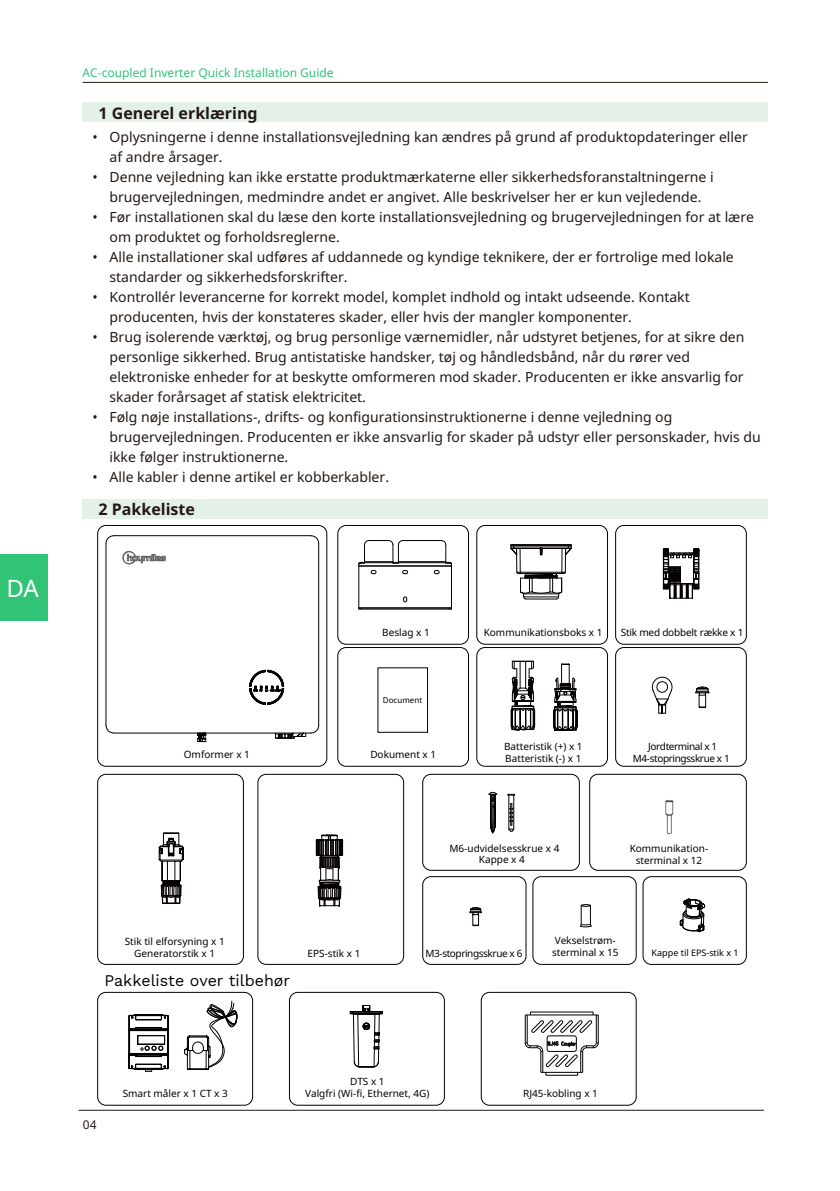
<style>
.page{position:relative;width:840px;height:1191px;background:#fff}
.page>*{position:absolute;margin:0;border:0;box-sizing:border-box;transform-origin:0 0}
.t1{font:24px "Noto Sans";color:#fff}
.t2{font:700 16px "Noto Sans";color:#231815}
.t3{font:16px "Work Sans";color:#040000}
.t4{font:14px/20px "Noto Sans";color:#231815}
.t5{font:12px "Noto Sans";color:#31c477}
.t6{font:12px "Noto Sans";color:#231815}
.t7{font:10px/12px "Noto Sans";color:#040000;text-align:center}
.t8{font:10px/12px "Noto Sans";letter-spacing:-.04em;color:#040000;text-align:center}
.t9{font:10px "Noto Sans";letter-spacing:-.02em;color:#040000}
.t10{font:9px "Noto Sans";color:#040000}
.t11{font:8px "Noto Sans";color:#000}
</style>
<div class="page">
<hr style="left:78px;top:1110px;width:685px;height:1px;background:#231815">
<hr style="left:83px;top:82px;width:684px;height:1px;background:#231815">
<hr style="left:451px;top:563px;width:1px;height:46px;background:#040000">
<hr style="left:402px;top:540px;width:39px;height:1px;background:#040000">
<hr style="left:398px;top:561px;width:47px;height:1px;background:#040000">
<hr style="left:398px;top:562px;width:47px;height:1px;background:#040000">
<hr style="left:358px;top:565px;width:93px;height:1px;background:#040000">
<hr style="left:358px;top:607px;width:93px;height:1px;background:#040000">
<hr style="left:358px;top:609px;width:93px;height:1px;background:#040000">
<hr style="left:358px;top:563px;width:1px;height:46px;background:#040000">
<svg style="left:403px;top:596px;width:4px;height:6px"></svg>
<svg style="left:433px;top:540px;width:19px;height:34px"></svg>
<svg style="left:358px;top:540px;width:50px;height:34px"></svg>
<svg style="left:510px;top:544px;width:61px;height:56px"></svg>
<svg style="left:662px;top:548px;width:37px;height:51px"></svg>
<svg style="left:651px;top:676px;width:58px;height:38px"></svg>
<svg style="left:553px;top:663px;width:24px;height:68px"></svg>
<svg style="left:510px;top:660px;width:25px;height:71px"></svg>
<hr style="left:105px;top:543px;width:1px;height:182px;background:#040000">
<hr style="left:113px;top:732px;width:198px;height:1px;background:#040000">
<hr style="left:113px;top:535px;width:198px;height:1px;background:#040000">
<hr style="left:318px;top:543px;width:1px;height:182px;background:#040000">
<svg style="left:105px;top:724px;width:9px;height:10px"></svg>
<svg style="left:105px;top:535px;width:9px;height:9px"></svg>
<svg style="left:310px;top:535px;width:9px;height:9px"></svg>
<svg style="left:122px;top:550px;width:44px;height:15px"></svg>
<svg style="left:196px;top:669px;width:123px;height:73px"></svg>
<div style="left:615px;top:525px;width:131px;height:119px;border:1px solid #040000;border-radius:8px"></div>
<div style="left:476px;top:525px;width:131px;height:119px;border:1px solid #040000;border-radius:8px"></div>
<div style="left:337px;top:525px;width:131px;height:119px;border:1px solid #040000;border-radius:8px"></div>
<div style="left:615px;top:647px;width:131px;height:119px;border:1px solid #040000;border-radius:8px"></div>
<div style="left:476px;top:647px;width:131px;height:119px;border:1px solid #040000;border-radius:8px"></div>
<div style="left:337px;top:647px;width:131px;height:119px;border:1px solid #040000;border-radius:8px"></div>
<div style="left:97px;top:525px;width:230px;height:241px;border:1px solid #040000;border-radius:8px"></div>
<svg style="left:183px;top:1000px;width:55px;height:70px"></svg>
<svg style="left:128px;top:1014px;width:41px;height:58px"></svg>
<hr style="left:530px;top:1011px;width:62px;height:1px;background:#000">
<svg style="left:524px;top:1012px;width:75px;height:63px"></svg>
<div style="left:480px;top:992px;width:156px;height:113px;border:1px solid #040000;border-radius:8px"></div>
<svg style="left:349px;top:1005px;width:34px;height:62px"></svg>
<div style="left:289px;top:992px;width:155px;height:113px;border:1px solid #040000;border-radius:8px"></div>
<div style="left:97px;top:992px;width:156px;height:113px;border:1px solid #040000;border-radius:8px"></div>
<div style="left:257px;top:774px;width:147px;height:190px;border:1px solid #040000;border-radius:8px"></div>
<div style="left:97px;top:774px;width:147px;height:190px;border:1px solid #040000;border-radius:8px"></div>
<svg style="left:158px;top:832px;width:26px;height:72px"></svg>
<svg style="left:315px;top:834px;width:28px;height:73px"></svg>
<div style="left:422px;top:774px;width:157px;height:96px;border:1px solid #040000;border-radius:8px"></div>
<div style="left:589px;top:774px;width:157px;height:96px;border:1px solid #040000;border-radius:8px"></div>
<div style="left:642px;top:876px;width:104px;height:88px;border:1px solid #040000;border-radius:8px"></div>
<div style="left:532px;top:876px;width:104px;height:88px;border:1px solid #040000;border-radius:8px"></div>
<div style="left:422px;top:876px;width:104px;height:88px;border:1px solid #040000;border-radius:8px"></div>
<hr style="left:513px;top:795px;width:1px;height:34px;background:#040000">
<hr style="left:508px;top:795px;width:1px;height:34px;background:#040000">
<svg style="left:508px;top:803px;width:6px;height:29px"></svg>
<svg style="left:488px;top:791px;width:9px;height:43px"></svg>
<svg style="left:469px;top:907px;width:13px;height:19px"></svg>
<img style="left:665px;top:800px;width:9px;height:35px">
<svg style="left:580px;top:904px;width:12px;height:23px"></svg>
<div style="left:83px;top:102px;width:684px;height:20px;background:#e4f1e7"></div>
<div style="left:83px;top:499px;width:684px;height:19px;background:#e4f1e7"></div>
<svg style="left:679px;top:898px;width:25px;height:34px"></svg>
<div style="left:0;top:554px;width:47px;height:66px;background:#31c477"></div>
<h1 class="t1" style="left:6px;top:571px;width:34px">DA</h1>
<p class="t5" style="left:83px;top:64px;width:252px">AC-coupled Inverter Quick Installation Guide</p>
<p class="t2" style="left:98px;top:102px;width:161px">1 Generel erklæring</p>
<p class="t4" style="left:109px;top:127px;width:639px;text-indent:-17px">• Oplysningerne i denne installationsvejledning kan ændres på grund af produktopdateringer eller af andre årsager.</p>
<p class="t4" style="left:92px;top:167px;width:622px;text-align:center">• Denne vejledning kan ikke erstatte produktmærkaterne eller sikkerhedsforanstaltningerne i brugervejledningen, medmindre andet er angivet. Alle beskrivelser her er kun vejledende.</p>
<p class="t4" style="left:109px;top:207px;width:645px;text-indent:-17px">• Før installationen skal du læse den korte installationsvejledning og brugervejledningen for at lære om produktet og forholdsreglerne.</p>
<p class="t4" style="left:109px;top:247px;width:625px;text-indent:-17px">• Alle installationer skal udføres af uddannede og kyndige teknikere, der er fortrolige med lokale standarder og sikkerhedsforskrifter.</p>
<p class="t4" style="left:109px;top:287px;width:581px;text-indent:-17px">• Kontrollér leverancerne for korrekt model, komplet indhold og intakt udseende. Kontakt producenten, hvis der konstateres skader, eller hvis der mangler komponenter.</p>
<p class="t4" style="left:109px;top:327px;width:636px;text-indent:-17px">• Brug isolerende værktøj, og brug personlige værnemidler, når udstyret betjenes, for at sikre den personlige sikkerhed. Brug antistatiske handsker, tøj og håndledsbånd, når du rører ved elektroniske enheder for at beskytte omformeren mod skader. Producenten er ikke ansvarlig for skader forårsaget af statisk elektricitet.</p>
<p class="t4" style="left:109px;top:407px;width:652px;text-indent:-17px">• Følg nøje installations-, drifts- og konfigurationsinstruktionerne i denne vejledning og brugervejledningen. Producenten er ikke ansvarlig for skader på udstyr eller personskader, hvis du ikke følger instruktionerne.</p>
<p class="t4" style="left:92px;top:468px;width:298px">• Alle kabler i denne artikel er kobberkabler.</p>
<p class="t2" style="left:98px;top:497px;width:98px">2 Pakkeliste</p>
<p class="t7" style="left:184px;top:749px;width:68px">Omformer x 1</p>
<p class="t7" style="left:382px;top:627px;width:49px">Beslag x 1</p>
<p class="t7" style="left:483px;top:627px;width:120px">Kommunikationsboks x 1</p>
<p class="t9" style="left:620px;top:625px;width:124px">Stik med dobbelt række x 1</p>
<p class="t11" style="left:382px;top:694px;width:41px">Document</p>
<p class="t7" style="left:370px;top:749px;width:67px">Dokument x 1</p>
<p class="t7" style="left:504px;top:740px;width:80px;text-align:left">Batteristik (+) x 1<br>Batteristik (-) x 1</p>
<p class="t8" style="left:632px;top:740px;width:98px">Jordterminal x 1<br>M4-stopringsskrue x 1</p>
<p class="t7" style="left:125px;top:936px;width:102px">Stik til elforsyning x 1<br>Generatorstik x 1</p>
<p class="t3" style="left:104px;top:968px;width:187px">Pakkeliste over tilbehør</p>
<p class="t7" style="left:307px;top:947px;width:54px">EPS-stik x 1</p>
<p class="t7" style="left:449px;top:843px;width:111px;line-height:10.8px">M6-udvidelsesskrue x 4<br>Kappe x 4</p>
<p class="t7" style="left:629px;top:842px;width:80px">Kommunikation&shy;sterminal x 12</p>
<p class="t8" style="left:425px;top:947px;width:98px">M3-stopringsskrue x 6</p>
<p class="t7" style="left:551px;top:934px;width:68px;text-align:left">Vekselstrøm&shy;sterminal x 15</p>
<p class="t10" style="left:651px;top:946px;width:88px">Kappe til EPS-stik x 1</p>
<p class="t6" style="left:83px;top:1116px;width:15px">04</p>
<p class="t7" style="left:123px;top:1087px;width:107px">Smart måler x 1 CT x 3</p>
<p class="t7" style="left:305px;top:1075px;width:126px">DTS x 1<br>Valgfri (Wi-fi, Ethernet, 4G)</p>
<p class="t7" style="left:523px;top:1087px;width:76px">RJ45-kobling x 1</p>
</div>
